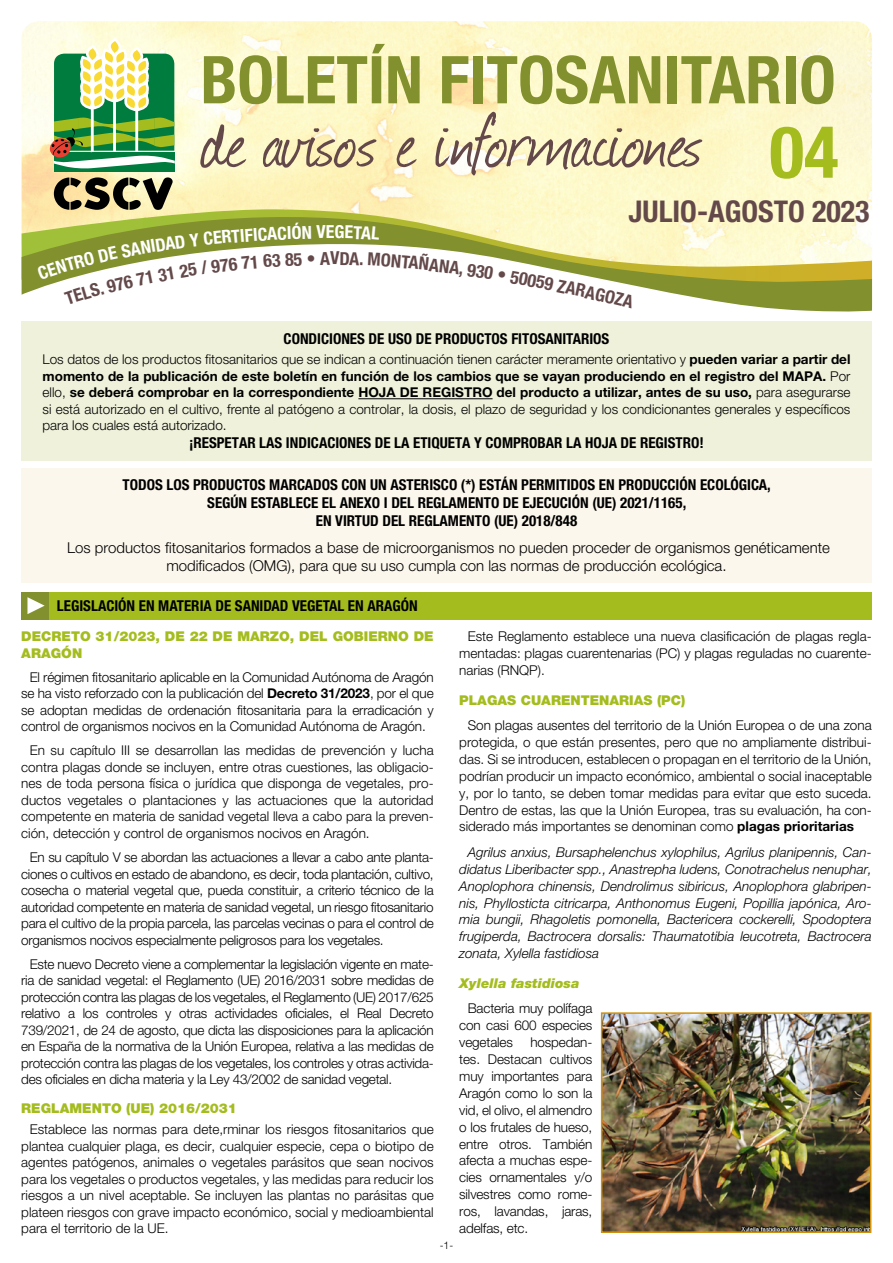
<style>
.page{position:relative;width:893px;height:1263px;background:#fff}
.page>*{position:absolute;margin:0;border:0;box-sizing:border-box;transform-origin:0 0}
.t1{font:85.5px "Journal";color:#64494a}
.t2{font:700 condensed 72px "Helvetica Neue LT Std";color:#a5bc1e}
.t3{font:700 condensed 66px "Helvetica Neue";color:#82902e}
.t4{font:700 condensed 30px "Helvetica Neue LT Std";color:#64494a}
.t5{font:700 condensed 18px "Helvetica Neue";color:#64494a}
.t6{font:700 condensed 18px "Helvetica Neue";color:#fff}
.t7{font:700 condensed 15px/18px "Helvetica Neue LT Std";color:#000;text-align:center}
.t8{font:300 15px/18px "Helvetica Neue LT Std";color:#000;text-align:center}
.t9{font:300 13.5px/16.5px "Helvetica Neue LT Std";color:#000;text-align:justify}
.t10{font:italic 300 13.5px/17px "Helvetica Neue LT Std";color:#000;text-align:justify}
.t11{font:900 13.5px/16.5px "Helvetica Neue LT Std";color:#a5bc1e}
.t12{font:italic 900 13.5px "Helvetica Neue LT Std";color:#a5bc1e}
.t13{font:300 10.5px "Helvetica Neue LT Std";color:#000}
.s1{font-weight:700}
</style>
<div class="page">
<div style="left:21px;top:321px;width:851px;height:139px;background:#eff1da"></div>
<hr style="left:358px;top:398px;width:135px;height:1px;background:#000">
<div style="left:21px;top:468px;width:851px;height:114px;background:#fcf7ec"></div>
<div style="left:48px;top:592px;width:824px;height:27px;background:#a5bc1e"></div>
<div style="left:21px;top:592px;width:28px;height:27px;background:#82902e"></div>
<svg style="left:27px;top:597px;width:18px;height:17px"></svg>
<img style="left:604px;top:1015px;width:264px;height:215px">
<div style="left:601px;top:1012px;width:270px;height:221px;border:2px solid #d1920d"></div>
<img style="left:22px;top:21px;width:478px;height:188px">
<img style="left:500px;top:21px;width:372px;height:188px">
<svg style="left:22px;top:209px;width:850px;height:5px;background:#f2edaf"></svg>
<svg style="left:22px;top:214px;width:850px;height:98px"></svg>
<svg style="left:54px;top:177px;width:119px;height:33px;background:#7e7659"></svg>
<div style="left:54px;top:153px;width:120px;height:19px;background:#007c3f"></div>
<svg style="left:50px;top:39px;width:125px;height:130px"></svg>
<svg style="left:37px;top:223px;width:483px;height:82px"></svg>
<svg style="left:557px;top:279px;width:78px;height:30px"></svg>
<h3 class="t3" style="left:201px;top:40px;width:637px">BOLETÍN FITOSANITARIO</h3>
<h1 class="t1" style="left:201px;top:83px;width:504px">de avisos e informaciones</h1>
<h2 class="t2" style="left:769px;top:108px;width:71px">04</h2>
<h3 class="t4" style="left:629px;top:193px;width:242px">JULIO-AGOSTO 2023</h3>
<h3 class="t6" style="left:326px;top:221px;width:10px">E</h3>
<h3 class="t5" style="left:330px;top:247px;width:11px">V</h3>
<h3 class="t5" style="left:521px;top:267px;width:36px;rotate:11deg">0059</h3>
<p class="t7" style="left:284px;top:329px;width:327px">CONDICIONES DE USO DE PRODUCTOS FITOSANITARIOS</p>
<p class="t9" style="left:43px;top:351px;width:809px">Los datos de los productos fitosanitarios que se indican a continuación tienen carácter meramente orientativo y <span class="s1">pueden variar a partir del momento de la publicación de este boletín en función de los cambios que se vayan produciendo en el registro del MAPA.</span> Por ello, <span class="s1">se deberá comprobar en la correspondiente HOJA DE REGISTRO del producto a utilizar, antes de su uso,</span> para asegurarse si está autorizado en el cultivo, frente al patógeno a controlar, la dosis, el plazo de seguridad y los condicionantes generales y específicos para los cuales está autorizado.</p>
<p class="t7" style="left:189px;top:434px;width:516px">¡RESPETAR LAS INDICACIONES DE LA ETIQUETA Y COMPROBAR LA HOJA DE REGISTRO!</p>
<p class="t7" style="left:123px;top:476px;width:650px">TODOS LOS PRODUCTOS MARCADOS CON UN ASTERISCO (*) ESTÁN PERMITIDOS EN PRODUCCIÓN ECOLÓGICA,<br>SEGÚN ESTABLECE EL ANEXO I DEL REGLAMENTO DE EJECUCIÓN (UE) 2021/1165,<br>EN VIRTUD DEL REGLAMENTO (UE) 2018/848</p>
<p class="t8" style="left:67px;top:538px;width:764px">Los productos fitosanitarios formados a base de microorganismos no pueden proceder de organismos genéticamente modificados (OMG), para que su uso cumpla con las normas de producción ecológica.</p>
<p class="t7" style="left:57px;top:596px;width:362px">LEGISLACIÓN EN MATERIA DE SANIDAD VEGETAL EN ARAGÓN</p>
<p class="t11" style="left:21px;top:628px;width:414px">DECRETO 31/2023, DE 22 DE MARZO, DEL GOBIERNO DE<br>ARAGÓN</p>
<p class="t9" style="left:21px;top:668px;width:414px;text-indent:9px">El régimen fitosanitario aplicable en la Comunidad Autónoma de Aragón se ha visto reforzado con la publicación del <span class="s1">Decreto 31/2023</span>, por el que se adoptan medidas de ordenación fitosanitaria para la erradicación y control de organismos nocivos en la Comunidad Autónoma de Aragón.</p>
<p class="t9" style="left:21px;top:742px;width:414px;text-indent:9px">En su capítulo III se desarrollan las medidas de prevención y lucha contra plagas donde se incluyen, entre otras cuestiones, las obligacio&shy;nes de toda persona física o jurídica que disponga de vegetales, pro&shy;ductos vegetales o plantaciones y las actuaciones que la autoridad competente en materia de sanidad vegetal lleva a cabo para la preven&shy;ción, detección y control de organismos nocivos en Aragón.</p>
<p class="t9" style="left:21px;top:849px;width:414px;text-indent:9px">En su capítulo V se abordan las actuaciones a llevar a cabo ante planta&shy;ciones o cultivos en estado de abandono, es decir, toda plantación, cultivo, cosecha o material vegetal que, pueda constituir, a criterio técnico de la autoridad competente en materia de sanidad vegetal, un riesgo fitosanitario para el cultivo de la propia parcela, las parcelas vecinas o para el control de organismos nocivos especialmente peligrosos para los vegetales.</p>
<p class="t9" style="left:21px;top:955px;width:414px;text-indent:9px">Este nuevo Decreto viene a complementar la legislación vigente en mate&shy;ria de sanidad vegetal: el Reglamento (UE) 2016/2031 sobre medidas de protección contra las plagas de los vegetales, el Reglamento (UE) 2017/625 relativo a los controles y otras actividades oficiales, el Real Decreto 739/2021, de 24 de agosto, que dicta las disposiciones para la aplicación en España de la normativa de la Unión Europea, relativa a las medidas de protección contra las plagas de los vegetales, los controles y otras activida&shy;des oficiales en dicha materia y la Ley 43/2002 de sanidad vegetal.</p>
<p class="t11" style="left:21px;top:1100px;width:217px">REGLAMENTO (UE) 2016/2031</p>
<p class="t9" style="left:21px;top:1121px;width:414px;text-indent:9px">Establece las normas para dete,rminar los riesgos fitosanitarios que plantea cualquier plaga, es decir, cualquier especie, cepa o biotipo de agentes patógenos, animales o vegetales parásitos que sean nocivos para los vegetales o productos vegetales, y las medidas para reducir los riesgos a un nivel aceptable. Se incluyen las plantas no parásitas que plateen riesgos con grave impacto económico, social y medioambiental para el territorio de la UE.</p>
<p class="t9" style="left:459px;top:627px;width:414px;line-height:17px;text-indent:9px">Este Reglamento establece una nueva clasificación de plagas regla&shy;mentadas: plagas cuarentenarias (PC) y plagas reguladas no cuarente&shy;narias (RNQP).</p>
<p class="t11" style="left:459px;top:691px;width:228px">PLAGAS CUARENTENARIAS (PC)</p>
<p class="t9" style="left:459px;top:716px;width:414px;line-height:17px;text-indent:9px">Son plagas ausentes del territorio de la Unión Europea o de una zona protegida, o que están presentes, pero que no ampliamente distribui&shy;das. Si se introducen, establecen o propagan en el territorio de la Unión, podrían producir un impacto económico, ambiental o social inaceptable y, por lo tanto, se deben tomar medidas para evitar que esto suceda.<br>Dentro de estas, las que la Unión Europea, tras su evaluación, ha con&shy;siderado más importantes se denominan como <span class="s1">plagas prioritarias</span></p>
<p class="t10" style="left:459px;top:843px;width:414px;text-indent:9px">Agrilus anxius, Bursaphelenchus xylophilus, Agrilus planipennis, Can&shy;didatus Liberibacter spp., Anastrepha ludens, Conotrachelus nenuphar, Anoplophora chinensis, Dendrolimus sibiricus, Anoplophora glabripen&shy;nis, Phyllosticta citricarpa, Anthonomus Eugeni, Popillia japónica, Aro&shy;mia bungii, Rhagoletis pomonella, Bactericera cockerelli, Spodoptera frugiperda, Bactrocera dorsalis: Thaumatotibia leucotreta, Bactrocera zonata, Xylella fastidiosa</p>
<p class="t12" style="left:459px;top:975px;width:122px">Xylella fastidiosa</p>
<p class="t9" style="left:459px;top:1000px;width:135px;line-height:17px;text-indent:9px">Bacteria muy polífaga con casi 600 especies vegetales</p>
<p class="t9" style="left:459px;top:1033px;width:135px;line-height:17px;text-indent:71px">hospedan&shy;tes. Destacan cultivos muy importantes para Aragón como lo son la vid, el olivo, el almendro o los frutales de hueso, entre otros. También afecta a muchas espe&shy;cies ornamentales y/o silvestres como rome&shy;ros, lavandas, jaras, adelfas, etc.</p>
<p class="t13" style="left:440px;top:1239px;width:15px">-1-</p>
</div>
